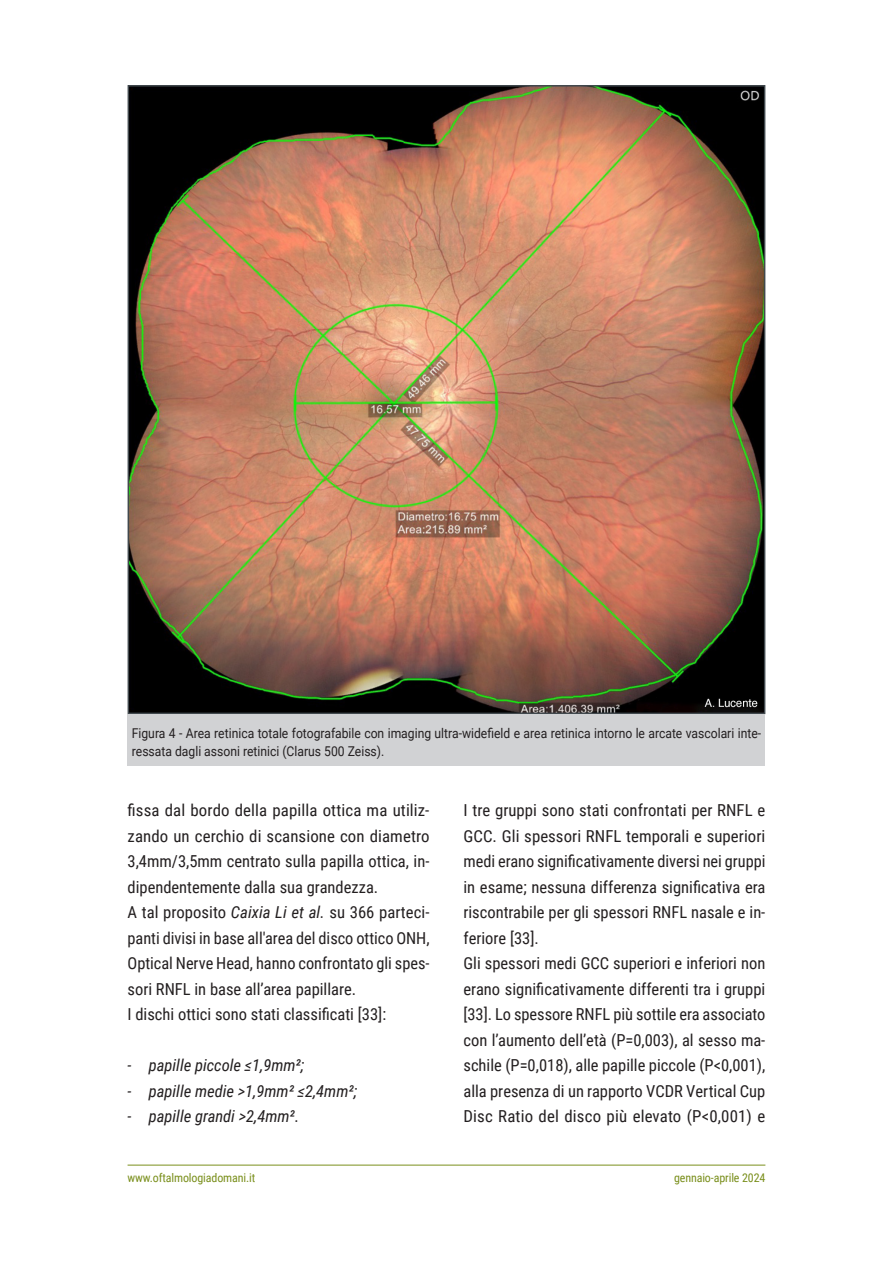
<style>
.page{position:relative;width:893px;height:1263px;background:#fff}
.page>*{position:absolute;margin:0;border:0;box-sizing:border-box;transform-origin:0 0}
.t1{font:16.5px/25.5px "Roboto Condensed";color:#231f20}
.t2{font:italic 16.5px "Roboto Condensed";color:#231f20}
.t3{font:13.5px/18px "Roboto";color:#231f20;scale:.9 1}
.t4{font:12px "Roboto Condensed";letter-spacing:-.01em;color:#7a8f1c}
.s1{font-style:italic}
</style>
<div class="page">
<hr style="left:128px;top:1165px;width:637px;height:1px;background:#7a8f1c">
<img style="left:131px;top:88px;width:631px;height:623px">
<div style="left:128px;top:714px;width:637px;height:51px;background:#d1d2d4"></div>
<p class="t3" style="left:132px;top:723px;width:701px">Figura 4 - Area retinica totale fotografabile con imaging ultra-widefield e area retinica intorno le arcate vascolari inte&shy;ressata dagli assoni retinici (Clarus 500 Zeiss).</p>
<p class="t1" style="left:128px;top:797px;width:304px">fissa dal bordo della papilla ottica ma utiliz&shy;zando un cerchio di scansione con diametro 3,4mm/3,5mm centrato sulla papilla ottica, in&shy;dipendentemente dalla sua grandezza.<br>A tal proposito <span class="s1">Caixia Li et al.</span> su 366 parteci&shy;panti divisi in base all'area del disco ottico ONH, Optical Nerve Head, hanno confrontato gli spes&shy;sori RNFL in base all’area papillare.<br>I dischi ottici sono stati classificati [33]:</p>
<p class="t2" style="left:128px;top:1054px;width:178px">- papille piccole ≤1,9mm²;</p>
<p class="t2" style="left:128px;top:1079px;width:231px">- papille medie &gt;1,9mm² ≤2,4mm²;</p>
<p class="t2" style="left:128px;top:1105px;width:173px">- papille grandi &gt;2,4mm².</p>
<p class="t1" style="left:463px;top:797px;width:303px">I tre gruppi sono stati confrontati per RNFL e GCC. Gli spessori RNFL temporali e superiori medi erano significativamente diversi nei gruppi in esame; nessuna differenza significativa era riscontrabile per gli spessori RNFL nasale e in&shy;feriore [33].<br>Gli spessori medi GCC superiori e inferiori non erano significativamente differenti tra i gruppi [33]. Lo spessore RNFL più sottile era associato con l’aumento dell’età (P=0,003), al sesso ma&shy;schile (P=0,018), alle papille piccole (P&lt;0,001), alla presenza di un rapporto VCDR Vertical Cup Disc Ratio del disco più elevato (P&lt;0,001) e</p>
<p class="t4" style="left:128px;top:1169px;width:129px">www.oftalmologiadomani.it</p>
<p class="t4" style="left:674px;top:1169px;width:93px">gennaio-aprile 2024</p>
</div>
